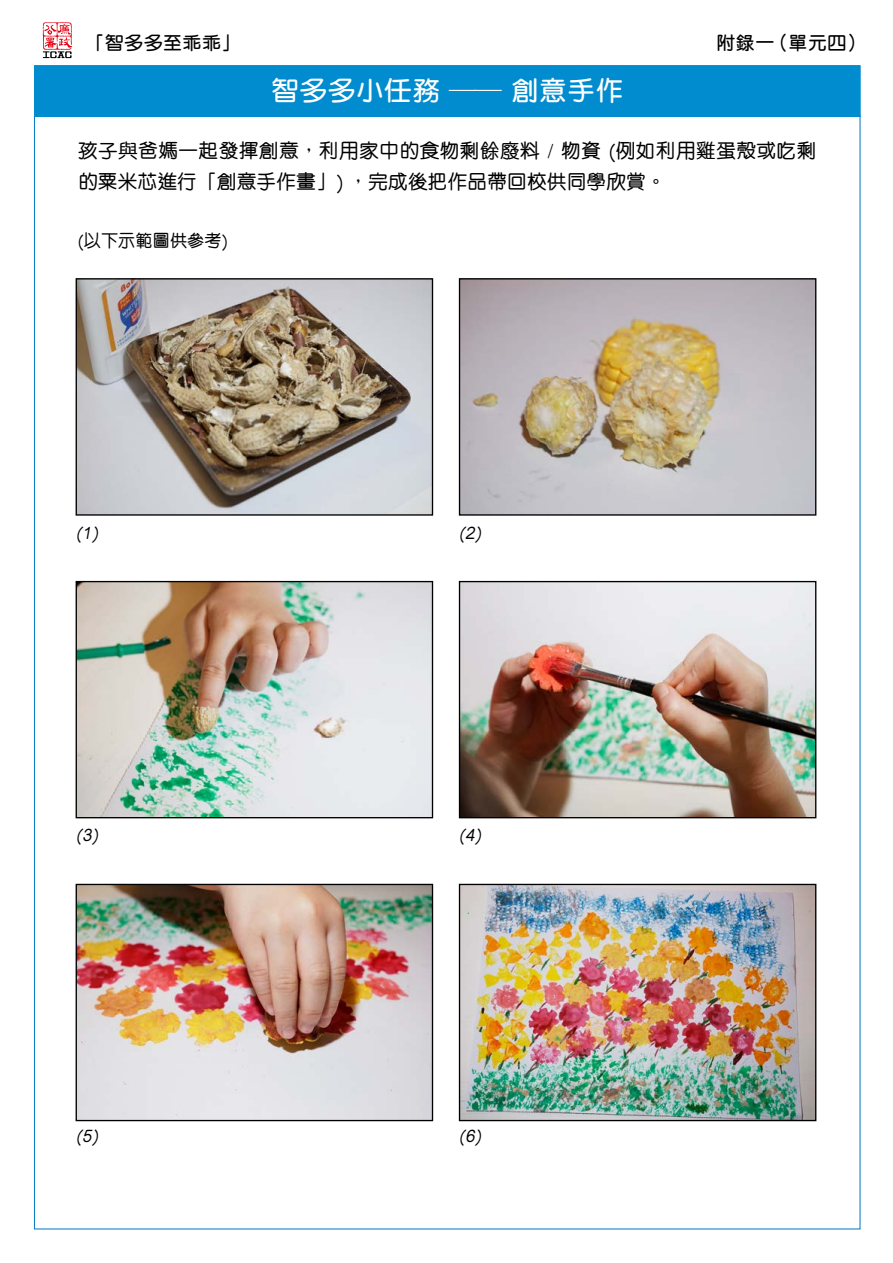
<style>
.page{position:relative;width:893px;height:1263px;background:#fff}
.page>*{position:absolute;margin:0;border:0;box-sizing:border-box;transform-origin:0 0}
.t1{font:600 27.6px "M Yuen HK";letter-spacing:.025em;color:#fff}
.t2{font:500 19.8px/31px "M Yuen HK";letter-spacing:.015em;color:#000}
.t3{font:600 18.9px "M Yuen HK";letter-spacing:.025em;color:#000}
.t4{font:italic 500 17.25px "M Yuen HK";color:#000}
.t5{font:500 17.25px "M Yuen HK";color:#000}
</style>
<div class="page">
<svg style="left:43px;top:22px;width:29px;height:36px"></svg>
<div style="left:34px;top:65px;width:826px;height:52px;background:#008ccf"></div>
<img style="left:78px;top:280px;width:353px;height:234px">
<div style="left:76px;top:278px;width:357px;height:238px;border:1px solid #000"></div>
<img style="left:461px;top:280px;width:353px;height:234px">
<div style="left:459px;top:278px;width:357px;height:238px;border:1px solid #000"></div>
<img style="left:78px;top:886px;width:353px;height:233px">
<div style="left:76px;top:884px;width:357px;height:237px;border:1px solid #000"></div>
<img style="left:461px;top:886px;width:353px;height:233px">
<div style="left:459px;top:884px;width:357px;height:237px;border:1px solid #000"></div>
<img style="left:78px;top:583px;width:353px;height:233px">
<div style="left:76px;top:581px;width:357px;height:237px;border:1px solid #000"></div>
<img style="left:461px;top:583px;width:353px;height:233px">
<div style="left:459px;top:581px;width:357px;height:237px;border:1px solid #000"></div>
<p class="t3" style="left:85px;top:30px;width:157px">「智多多至乖乖」</p>
<p class="t3" style="left:716px;top:30px;width:151px">附錄一 （單元四）</p>
<h1 class="t1" style="left:271px;top:72px;width:354px">智多多小任務 —— 創意手作</h1>
<p class="t2" style="left:78px;top:134px;width:740px">孩子與爸媽一起發揮創意，利用家中的食物剩餘廢料 / 物資 (例如利用雞蛋殼或吃剩的粟米芯進行「創意手作畫」) ，完成後把作品帶回校供同學欣賞。</p>
<p class="t5" style="left:78px;top:228px;width:151px">(以下示範圖供參考)</p>
<h1 class="t1" style="left:511px;top:72px;width:86px">摺紙習</h1>
<p class="t4" style="left:76px;top:521px;width:27px">(1)</p>
<p class="t4" style="left:459px;top:521px;width:27px">(2)</p>
<p class="t4" style="left:76px;top:822px;width:27px">(3)</p>
<p class="t4" style="left:459px;top:822px;width:27px">(4)</p>
<p class="t4" style="left:76px;top:1124px;width:27px">(5)</p>
<p class="t4" style="left:459px;top:1124px;width:27px">(6)</p>
</div>
